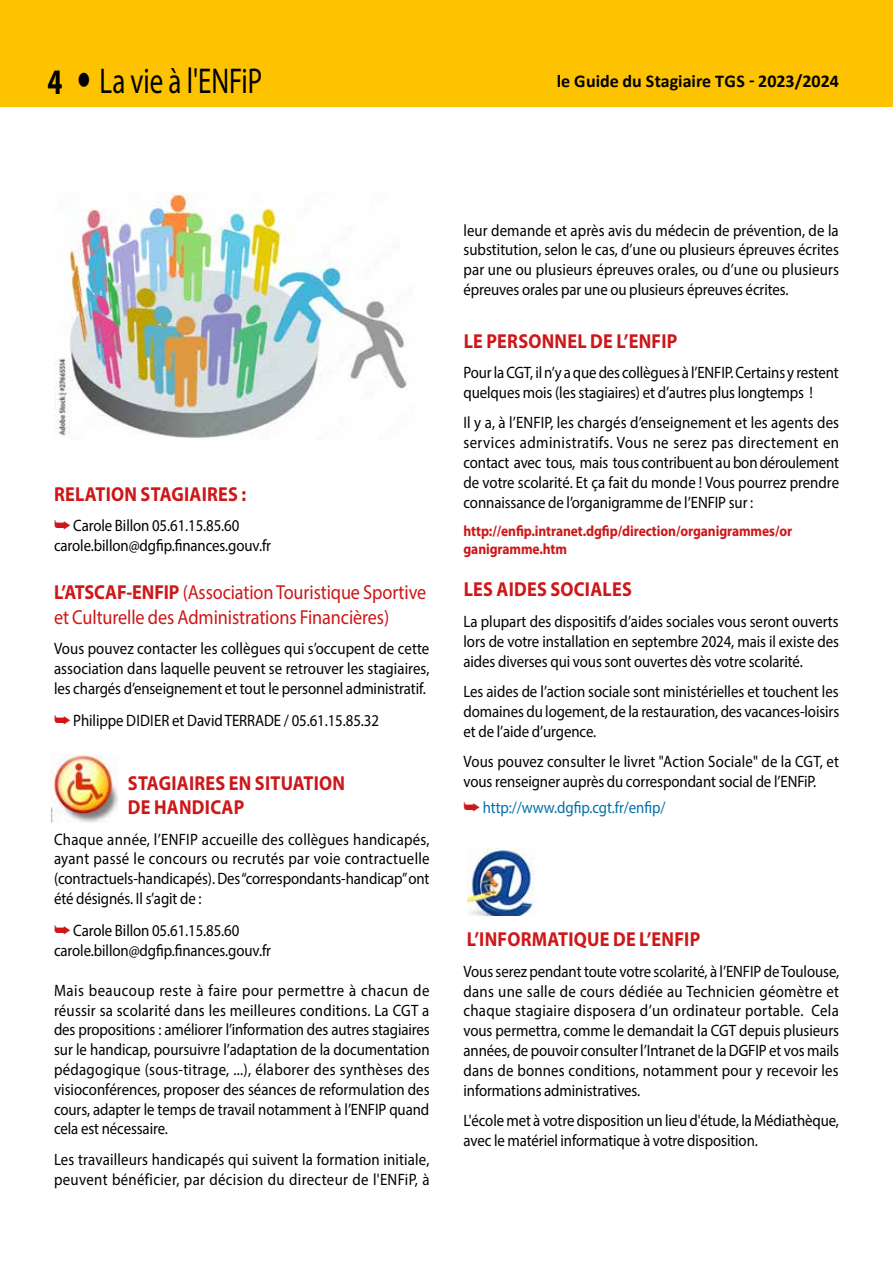
<style>
.page{position:relative;width:893px;height:1263px;background:#fff}
.page>*{position:absolute;margin:0;border:0;box-sizing:border-box;transform-origin:0 0}
.t1{font:36px "Myriad Pro";color:#000;scale:.75 1}
.t2{font:700 36px "Myriad Pro";color:#000;scale:.75 1}
.t3{font:700 20.25px/24.3px "Myriad Pro";letter-spacing:.015em;color:#cd1719;scale:.9 1}
.t4{font:20.25px/24.3px "Myriad Pro";letter-spacing:-.005em;color:#cd1719;scale:.9 1}
.t5{font:700 18px "Calibri";color:#000}
.t6{font:16.5px/19.8px "Myriad Pro";letter-spacing:-.005em;color:#000;text-align:justify;scale:.9 1}
.t7{font:16.5px "Myriad Pro";letter-spacing:-.005em;color:#0070ac;scale:.9 1}
.t8{font:700 15px/18px "Myriad Pro";letter-spacing:-.005em;color:#cd1719;scale:.9 1}
.s1{font-weight:700}
</style>
<div class="page">
<div style="left:0;top:0;width:893px;height:106px;background:#fdc300"></div>
<img style="left:468px;top:848px;width:67px;height:67px">
<img style="left:54px;top:193px;width:353px;height:245px">
<img style="left:50px;top:755px;width:67px;height:67px">
<h1 class="t1" style="left:100px;top:59px;width:218px">La vie à l'ENFiP</h1>
<h1 class="t2" style="left:48px;top:58px;width:21px">4</h1>
<p class="t5" style="left:557px;top:68px;width:284px">le Guide du Stagiaire TGS - 2023/2024</p>
<p class="t3" style="left:54px;top:481px;width:215px">RELATION STAGIAIRES :</p>
<p class="t6" style="left:54px;top:515px;width:243px;text-indent:19px">Carole Billon 05.61.15.85.60 carole.billon@dgfip.finances.gouv.fr</p>
<p class="t4" style="left:54px;top:580px;width:415px"><span class="s1">L’ATSCAF-ENFIP</span> (Association Touristique Sportive et Culturelle des Administrations Financières)</p>
<p class="t6" style="left:54px;top:638px;width:419px">Vous pouvez contacter les collègues qui s’occupent de cette association dans laquelle peuvent se retrouver les stagiaires, les chargés d’enseignement et tout le personnel administratif.</p>
<p class="t6" style="left:73px;top:710px;width:341px">Philippe DIDIER et David TERRADE / 05.61.15.85.32</p>
<p class="t3" style="left:128px;top:770px;width:243px">STAGIAIRES EN SITUATION<br>DE HANDICAP</p>
<p class="t6" style="left:54px;top:829px;width:419px">Chaque année, l’ENFIP accueille des collègues handicapés, ayant passé le concours ou recrutés par voie contractuelle (contractuels-handicapés). Des “correspondants-handicap” ont été désignés. Il s’agit de :</p>
<p class="t6" style="left:54px;top:920px;width:243px;text-indent:19px">Carole Billon 05.61.15.85.60 carole.billon@dgfip.finances.gouv.fr</p>
<p class="t6" style="left:54px;top:980px;width:419px">Mais beaucoup reste à faire pour permettre à chacun de réussir sa scolarité dans les meilleures conditions. La CGT a des propositions : améliorer l’information des autres stagiaires sur le handicap, poursuivre l’adaptation de la documentation pédagogique (sous-titrage, ...), élaborer des synthèses des visioconférences, proposer des séances de reformulation des cours, adapter le temps de travail notamment à l’ENFIP quand cela est nécessaire.</p>
<p class="t6" style="left:54px;top:1149px;width:419px">Les travailleurs handicapés qui suivent la formation initiale, peuvent bénéficier, par décision du directeur de l'ENFiP, à</p>
<p class="t6" style="left:463px;top:220px;width:419px">leur demande et après avis du médecin de prévention, de la substitution, selon le cas, d’une ou plusieurs épreuves écrites par une ou plusieurs épreuves orales, ou d’une ou plusieurs épreuves orales par une ou plusieurs épreuves écrites.</p>
<p class="t3" style="left:464px;top:328px;width:239px">LE PERSONNEL DE L’ENFIP</p>
<p class="t6" style="left:463px;top:362px;width:419px">Pour la CGT, il n’y a que des collègues à l’ENFIP. Certains y restent quelques mois (les stagiaires) et d’autres plus longtemps !</p>
<p class="t6" style="left:463px;top:413px;width:419px">Il y a, à l’ENFIP, les chargés d’enseignement et les agents des services administratifs. Vous ne serez pas directement en contact avec tous, mais tous contribuent au bon déroulement de votre scolarité. Et ça fait du monde ! Vous pourrez prendre connaissance de l’organigramme de l’ENFIP sur :</p>
<p class="t8" style="left:463px;top:522px;width:367px">http://enfip.intranet.dgfip/direction/organigrammes/or ganigramme.htm</p>
<p class="t3" style="left:464px;top:577px;width:189px">LES AIDES SOCIALES</p>
<p class="t6" style="left:463px;top:611px;width:419px">La plupart des dispositifs d’aides sociales vous seront ouverts lors de votre installation en septembre 2024, mais il existe des aides diverses qui vous sont ouvertes dès votre scolarité.</p>
<p class="t6" style="left:463px;top:681px;width:419px">Les aides de l’action sociale sont ministérielles et touchent les domaines du logement, de la restauration, des vacances-loisirs et de l’aide d’urgence.</p>
<p class="t6" style="left:463px;top:751px;width:419px">Vous pouvez consulter le livret "Action Sociale" de la CGT, et vous renseigner auprès du correspondant social de l’ENFiP.</p>
<p class="t7" style="left:483px;top:797px;width:205px">http://www.dgfip.cgt.fr/enfip/</p>
<p class="t3" style="left:467px;top:927px;width:261px">L’INFORMATIQUE DE L’ENFIP</p>
<p class="t6" style="left:463px;top:961px;width:419px">Vous serez pendant toute votre scolarité, à l’ENFIP de Toulouse, dans une salle de cours dédiée au Technicien géomètre et chaque stagiaire disposera d’un ordinateur portable. Cela vous permettra, comme le demandait la CGT depuis plusieurs années, de pouvoir consulter l’Intranet de la DGFIP et vos mails dans de bonnes conditions, notamment pour y recevoir les informations administratives.</p>
<p class="t6" style="left:463px;top:1110px;width:419px">L'école met à votre disposition un lieu d'étude, la Médiathèque, avec le matériel informatique à votre disposition.</p>
</div>
